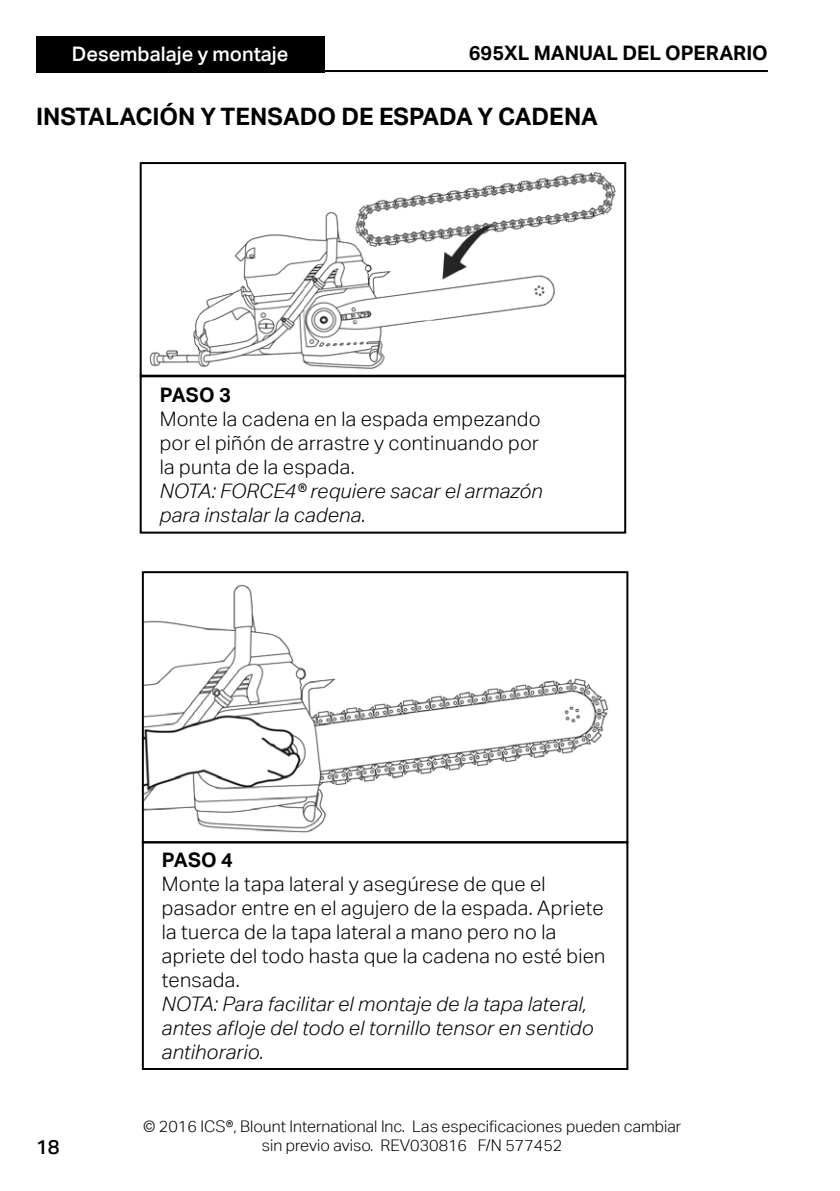
<style>
.page{position:relative;width:840px;height:1191px;background:#fff}
.page>*{position:absolute;margin:0;border:0;box-sizing:border-box;transform-origin:0 0}
.t1{font:700 24px "Aktiv Grotesk";color:#000}
.t2{font:300 20px/24px "Aktiv Grotesk";letter-spacing:.015em;color:#000;text-align:justify}
.t3{font:italic 300 20px/24px "Aktiv Grotesk";letter-spacing:.01em;color:#000}
.t4{font:700 20px "Aktiv Grotesk";color:#000}
.t5{font:500 20px "Aktiv Grotesk";color:#fff}
.t6{font:500 20px "Aktiv Grotesk";color:#000}
.t7{font:300 16px/19.2px "Aktiv Grotesk";color:#000;text-align:center}
</style>
<div class="page">
<div style="left:36px;top:36px;width:288px;height:36px;background:#000"></div>
<hr style="left:36px;top:70px;width:731px;height:2px;background:#000">
<img style="left:149px;top:171px;width:467px;height:199px">
<div style="left:140px;top:162px;width:486px;height:215px;border:2px solid #000"></div>
<div style="left:140px;top:375px;width:486px;height:158px;border:2px solid #000"></div>
<div style="left:142px;top:841px;width:486px;height:229px;border:2px solid #000"></div>
<img style="left:145px;top:584px;width:464px;height:249px">
<div style="left:142px;top:571px;width:486px;height:272px;border:2px solid #000"></div>
<p class="t4" style="left:468px;top:40px;width:300px">695XL MANUAL DEL OPERARIO</p>
<p class="t5" style="left:72px;top:42px;width:218px">Desembalaje y montaje</p>
<p class="t1" style="left:36px;top:102px;width:563px">INSTALACIÓN Y TENSADO DE ESPADA Y CADENA</p>
<p class="t4" style="left:160px;top:382px;width:73px">PASO 3</p>
<p class="t2" style="left:160px;top:406px;width:382px">Monte la cadena en la espada empezando por el piñón de arrastre y continuando por la punta de la espada.</p>
<p class="t3" style="left:160px;top:478px;width:384px">NOTA: FORCE4® requiere sacar el armazón para instalar la cadena.</p>
<p class="t6" style="left:36px;top:1135px;width:25px">18</p>
<p class="t4" style="left:162px;top:847px;width:73px">PASO 4</p>
<p class="t2" style="left:162px;top:871px;width:445px;text-align:left">Monte la tapa lateral y asegúrese de que el pasador entre en el agujero de la espada. Apriete la tuerca de la tapa lateral a mano pero no la apriete del todo hasta que la cadena no esté bien tensada.</p>
<p class="t3" style="left:162px;top:991px;width:433px">NOTA: Para facilitar el montaje de la tapa lateral, antes afloje del todo el tornillo tensor en sentido antihorario.</p>
<p class="t7" style="left:143px;top:1116px;width:539px">© 2016 ICS®, Blount International Inc. Las especificaciones pueden cambiar sin previo aviso. REV030816 F/N 577452</p>
</div>
